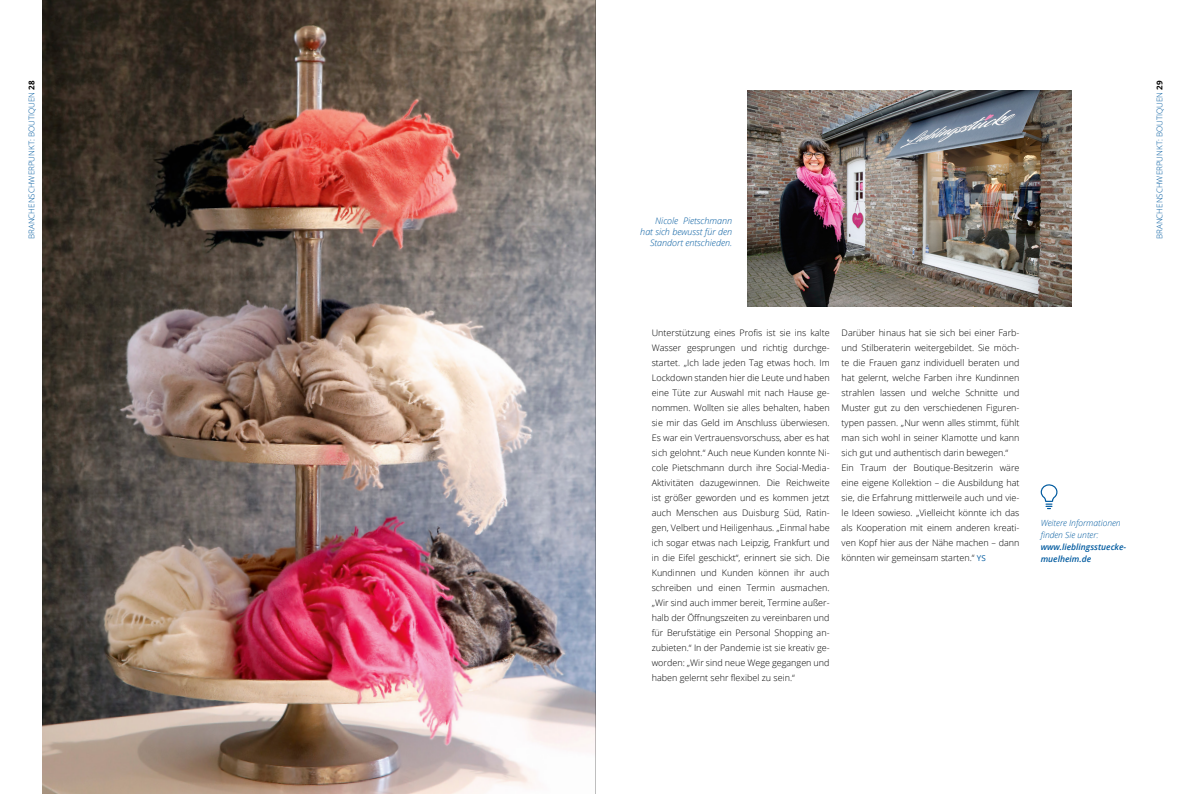
<style>
.page{position:relative;width:1191px;height:794px;background:#fff}
.page>*{position:absolute;margin:0;border:0;box-sizing:border-box;transform-origin:0 0}
.t1{font:300 9px/15px "Open Sans";color:#000;text-align:justify}
.t2{font:italic 300 9px/11px "Open Sans";color:#005a9f;text-align:right}
.t3{font:italic 300 8.5px/12px "Open Sans";color:#005a9f}
.t4{font:italic 600 8.5px/12px "Open Sans";color:#005a9f}
.t5{font:300 8px "Open Sans";color:#005a9f}
.s1{font-weight:700;color:#000}
.s2{font-weight:400;font-size:8px;color:#005a9f}
</style>
<div class="page">
<img style="left:747px;top:90px;width:324px;height:216px">
<img style="left:42px;top:0;width:553px;height:794px">
<svg style="left:1041px;top:484px;width:16px;height:25px"></svg>
<hr style="left:595px;top:0;width:1px;height:794px;background:#000">
<p class="t5" style="left:26px;top:239px;width:160px;rotate:-90deg">BRANCHENSCHWERPUNKT: BOUTIQUEN <span class="s1">28</span></p>
<p class="t5" style="left:1154px;top:239px;width:160px;rotate:-90deg">BRANCHENSCHWERPUNKT: BOUTIQUEN <span class="s1">29</span></p>
<p class="t2" style="left:640px;top:215px;width:93px">Nicole Pietschmann hat sich bewusst für den<br>Standort entschieden.</p>
<p class="t1" style="left:652px;top:325px;width:179px">Unterstützung eines Profis ist sie ins kalte Wasser gesprungen und richtig durchge&shy;startet. „Ich lade jeden Tag etwas hoch. Im Lockdown standen hier die Leute und haben eine Tüte zur Auswahl mit nach Hause ge&shy;nommen. Wollten sie alles behalten, haben sie mir das Geld im Anschluss überwiesen.<br>Es war ein Vertrauensvorschuss, aber es hat sich gelohnt.“ Auch neue Kunden konnte Ni&shy;cole Pietschmann durch ihre Social-Media-Aktivitäten dazugewinnen. Die Reichweite ist größer geworden und es kommen jetzt auch Menschen aus Duisburg Süd, Ratin&shy;gen, Velbert und Heiligenhaus. „Einmal habe ich sogar etwas nach Leipzig, Frankfurt und in die Eifel geschickt“, erinnert sie sich. Die Kundinnen und Kunden können ihr auch schreiben und einen Termin ausmachen. „Wir sind auch immer bereit, Termine außer&shy;halb der Öffnungszeiten zu vereinbaren und für Berufstätige ein Personal Shopping an&shy;zubieten.“ In der Pandemie ist sie kreativ ge&shy;worden: „Wir sind neue Wege gegangen und haben gelernt sehr flexibel zu sein.“</p>
<p class="t1" style="left:841px;top:325px;width:179px;text-align:left">Darüber hinaus hat sie sich bei einer Farb&shy;und Stilberaterin weitergebildet. Sie möch&shy;te die Frauen ganz individuell beraten und hat gelernt, welche Farben ihre Kundinnen strahlen lassen und welche Schnitte und Muster gut zu den verschiedenen Figuren&shy;typen passen. „Nur wenn alles stimmt, fühlt man sich wohl in seiner Klamotte und kann sich gut und authentisch darin bewegen.“ Ein Traum der Boutique-Besitzerin wäre eine eigene Kollektion – die Ausbildung hat sie, die Erfahrung mittlerweile auch und vie&shy;le Ideen sowieso. „Vielleicht könnte ich das als Kooperation mit einem anderen kreati&shy;ven Kopf hier aus der Nähe machen – dann könnten wir gemeinsam starten.“ <span class="s2">YS</span></p>
<p class="t3" style="left:1040px;top:517px;width:81px">Weitere Informationen finden Sie unter:</p>
<p class="t4" style="left:1040px;top:541px;width:87px">www.lieblingsstuecke&shy;muelheim.de</p>
</div>
